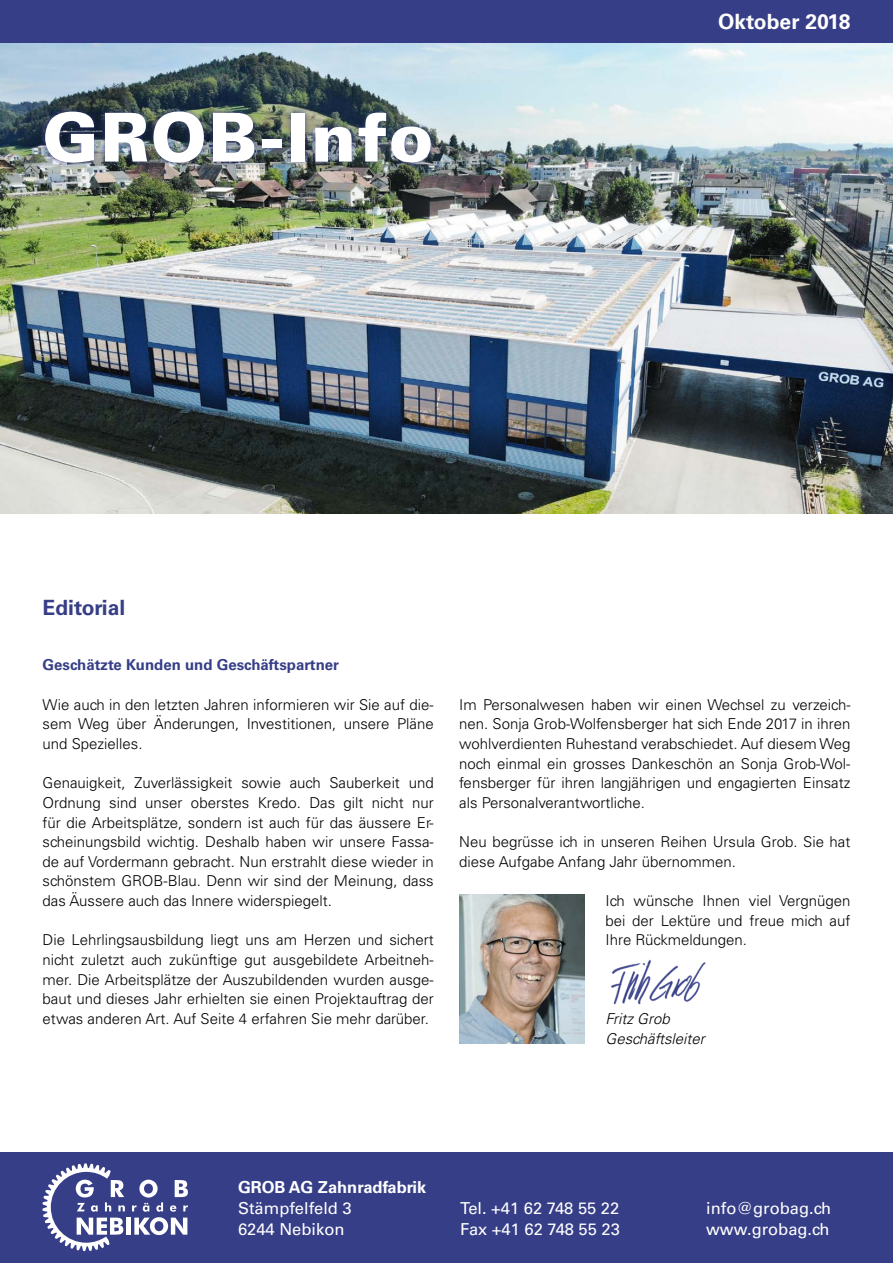
<style>
.page{position:relative;width:893px;height:1263px;background:#fff}
.page>*{position:absolute;margin:0;border:0;box-sizing:border-box;transform-origin:0 0}
.t1{font:900 67.5px "Univers LT Std";letter-spacing:.025em;color:#fff}
.t2{font:700 21px "Univers LT Std";color:#fff}
.t3{font:700 21px "Univers LT Std";color:#363e87}
.t4{font:16.5px "Univers LT Std";color:#fff}
.t5{font:700 16.5px "Univers LT Std";color:#fff}
.t6{font:300 15px/19.6px "Univers LT Std";color:#000;text-align:justify}
.t7{font:700 15px "Univers LT Std";color:#363e87}
.t8{font:italic 300 15px/19.6px "Univers LT Std";color:#000}
</style>
<div class="page">
<img style="left:0;top:43px;width:893px;height:470px">
<div style="left:0;top:1151px;width:893px;height:112px;background:#363e87"></div>
<svg style="left:43px;top:1163px;width:82px;height:88px"></svg>
<div style="left:126px;top:1217px;width:5px;height:18px;background:#fff"></div>
<svg style="left:132px;top:1180px;width:56px;height:55px"></svg>
<div style="left:40px;top:106px;width:396px;height:62px;background:#363e87;opacity:.75"></div>
<div style="left:0;top:0;width:893px;height:43px;background:#363e87"></div>
<img style="left:611px;top:959px;width:95px;height:46px">
<img style="left:459px;top:895px;width:125px;height:148px">
<h1 class="t1" style="left:43px;top:95px;width:393px">GROB-Info</h1>
<h2 class="t2" style="left:718px;top:9px;width:134px">Oktober 2018</h2>
<h2 class="t3" style="left:43px;top:595px;width:84px">Editorial</h2>
<p class="t7" style="left:43px;top:656px;width:298px">Geschätzte Kunden und Geschäftspartner</p>
<p class="t6" style="left:43px;top:694px;width:393px">Wie auch in den letzten Jahren informieren wir Sie auf die&shy;sem Weg über Änderungen, Investitionen, unsere Pläne und Spezielles.</p>
<p class="t6" style="left:43px;top:773px;width:393px">Genauigkeit, Zuverlässigkeit sowie auch Sauberkeit und Ordnung sind unser oberstes Kredo. Das gilt nicht nur für die Arbeitsplätze, sondern ist auch für das äussere Er&shy;scheinungsbild wichtig. Deshalb haben wir unsere Fassa&shy;de auf Vordermann gebracht. Nun erstrahlt diese wieder in schönstem GROB-Blau. Denn wir sind der Meinung, dass das Äussere auch das Innere widerspiegelt.</p>
<p class="t6" style="left:43px;top:930px;width:393px">Die Lehrlingsausbildung liegt uns am Herzen und sichert nicht zuletzt auch zukünftige gut ausgebildete Arbeitneh&shy;mer. Die Arbeitsplätze der Auszubildenden wurden ausge&shy;baut und dieses Jahr erhielten sie einen Projektauftrag der etwas anderen Art. Auf Seite 4 erfahren Sie mehr darüber.</p>
<p class="t6" style="left:459px;top:694px;width:393px">Im Personalwesen haben wir einen Wechsel zu verzeich&shy;nen. Sonja Grob-Wolfensberger hat sich Ende 2017 in ihren wohlverdienten Ruhestand verabschiedet. Auf diesem Weg noch einmal ein grosses Dankeschön an Sonja Grob-Wol&shy;fensberger für ihren langjährigen und engagierten Einsatz als Personalverantwortliche.</p>
<p class="t6" style="left:459px;top:832px;width:393px">Neu begrüsse ich in unseren Reihen Ursula Grob. Sie hat diese Aufgabe Anfang Jahr übernommen.</p>
<p class="t6" style="left:605px;top:891px;width:246px">Ich wünsche Ihnen viel Vergnügen bei der Lektüre und freue mich auf Ihre Rückmeldungen.</p>
<p class="t8" style="left:605px;top:1009px;width:101px">Fritz Grob<br>Geschäftsleiter</p>
<p class="t5" style="left:238px;top:1178px;width:190px">GROB AG Zahnradfabrik</p>
<p class="t4" style="left:238px;top:1199px;width:115px">Stämpfelfeld 3</p>
<p class="t4" style="left:460px;top:1199px;width:161px">Tel. +41 62 748 55 22</p>
<p class="t4" style="left:706px;top:1199px;width:127px">info@grobag.ch</p>
<p class="t4" style="left:238px;top:1220px;width:108px">6244 Nebikon</p>
<p class="t4" style="left:460px;top:1220px;width:161px">Fax +41 62 748 55 23</p>
<p class="t4" style="left:706px;top:1220px;width:125px">www.grobag.ch</p>
</div>
